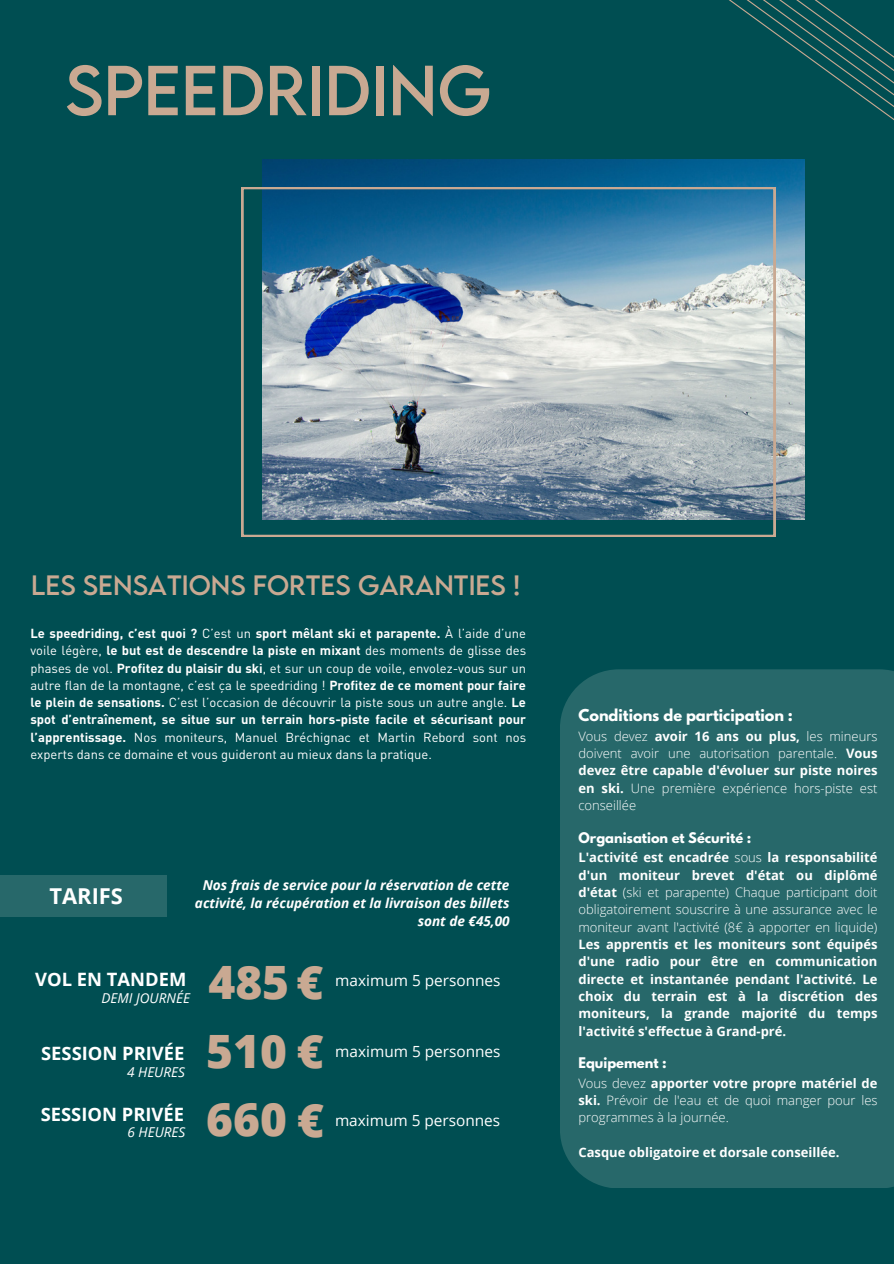
<style>
.page{position:relative;width:894px;height:1264px;background:#fff}
.page>*{position:absolute;margin:0;border:0;box-sizing:border-box;transform-origin:0 0}
.t1{font:62.7px "LEMONMILK";color:#c9a992}
.t2{font:800 45.9px "Open Sans";color:#c9a992}
.t3{font:24.9px "LEMONMILK";letter-spacing:.14em;color:#c9a992}
.t4{font:700 21.9px "Open Sans";color:#fff}
.t5{font:700 18.3px "Open Sans";color:#fff}
.t6{font:15.3px "Open Sans";color:#fff}
.t7{font:700 14.55px "League Spartan";color:#fff}
.t8{font:italic 700 13.65px/18.1px "Open Sans";color:#fff;text-align:right}
.t9{font:italic 13.65px "Open Sans";color:#fff}
.t10{font:700 13.05px/17.4px "Open Sans";color:#fff;text-align:justify}
.t11{font:300 13.05px/17.4px "Open Sans";color:#fff;text-align:justify}
.t12{font:700 13.05px "League Spartan";color:#fff}
.t13{font:12.9px/17.2px "DIN Pro";color:#fff;text-align:justify}
.s1{font-weight:700}
.s2{font-weight:300}
</style>
<div class="page">
<div style="left:0;top:0;width:893px;height:1263px;background:#004e52"></div>
<div style="left:560px;top:669px;width:333px;height:518px;background:#27686a"></div>
<div style="left:0;top:875px;width:166px;height:41px;background:#27686a"></div>
<svg style="left:729px;top:0;width:164px;height:120px"></svg>
<img style="left:263px;top:159px;width:541px;height:360px">
<svg style="left:241px;top:187px;width:534px;height:350px;background:#7d9bac"></svg>
<p class="t1" style="left:65px;top:47px;width:428px">SPEEDRIDING</p>
<p class="t3" style="left:31px;top:568px;width:491px">LES SENSATIONS FORTES GARANTIES !</p>
<h3 class="t13" style="left:30px;top:624px;width:497px"><span class="s1">Le speedriding, c’est quoi ?</span> C’est un <span class="s1">sport mêlant ski et parapente.</span> À l’aide d’une voile légère, <span class="s1">le but est de descendre la piste en mixant</span> des moments de glisse des phases de vol. <span class="s1">Profitez du plaisir du ski</span>, et sur un coup de voile, envolez-vous sur un autre flan de la montagne, c’est ça le speedriding ! <span class="s1">Profitez de ce moment pour faire le plein de sensations.</span> C’est l’occasion de découvrir la piste sous un autre angle. <span class="s1">Le spot d’entraînement, se situe sur un terrain hors-piste facile et sécurisant pour l’apprentissage.</span> Nos moniteurs, Manuel Bréchignac et Martin Rebord sont nos experts dans ce domaine et vous guideront au mieux dans la pratique.</h3>
<h5 class="t4" style="left:49px;top:880px;width:75px">TARIFS</h5>
<p class="t8" style="left:195px;top:875px;width:316px">Nos frais de service pour la réservation de cette activité, la récupération et la livraison des billets sont de €45,00</p>
<h2 class="t5" style="left:35px;top:966px;width:153px">VOL EN TANDEM</h2>
<p class="t9" style="left:102px;top:988px;width:90px">DEMI JOURNÉE</p>
<p class="t5" style="left:41px;top:1040px;width:145px">SESSION PRIVÉE</p>
<p class="t9" style="left:127px;top:1062px;width:59px">4 HEURES</p>
<h6 class="t5" style="left:41px;top:1101px;width:145px">SESSION PRIVÉE</h6>
<p class="t9" style="left:127px;top:1122px;width:59px">6 HEURES</p>
<h5 class="t2" style="left:208px;top:949px;width:116px">485 €</h5>
<h2 class="t6" style="left:335px;top:969px;width:167px">maximum 5 personnes</h2>
<p class="t2" style="left:206px;top:1018px;width:119px">510 €</p>
<p class="t6" style="left:335px;top:1040px;width:167px">maximum 5 personnes</p>
<p class="t2" style="left:206px;top:1087px;width:119px">660 €</p>
<p class="t6" style="left:335px;top:1109px;width:167px">maximum 5 personnes</p>
<h4 class="t7" style="left:578px;top:708px;width:216px">Conditions de participation :</h4>
<p class="t11" style="left:578px;top:727px;width:300px">Vous devez <span class="s1">avoir 16 ans ou plus,</span> les mineurs doivent avoir une autorisation parentale. <span class="s1">Vous devez être capable d'évoluer sur piste noires en ski.</span> Une première expérience hors-piste est conseillée</p>
<h5 class="t12" style="left:578px;top:831px;width:174px">Organisation et Sécurité :</h5>
<p class="t10" style="left:578px;top:848px;width:300px">L'activité est encadrée <span class="s2">sous</span> la responsabilité d'un moniteur brevet d'état ou diplômé d'état <span class="s2">(ski et parapente) Chaque participant doit obligatoirement souscrire à une assurance avec le moniteur avant l'activité (8€ à apporter en liquide)<br></span>Les apprentis et les moniteurs sont équipés d'une radio pour être en communication directe et instantanée pendant l'activité. Le choix du terrain est à la discrétion des moniteurs, la grande majorité du temps l'activité s'effectue à Grand-pré.</p>
<h2 class="t12" style="left:578px;top:1056px;width:90px">Equipement :</h2>
<p class="t11" style="left:578px;top:1073px;width:300px">Vous devez <span class="s1">apporter votre propre matériel de ski.</span> Prévoir de l'eau et de quoi manger pour les programmes à la journée.</p>
<h6 class="t10" style="left:578px;top:1143px;width:262px">Casque obligatoire et dorsale conseillée.</h6>
</div>
